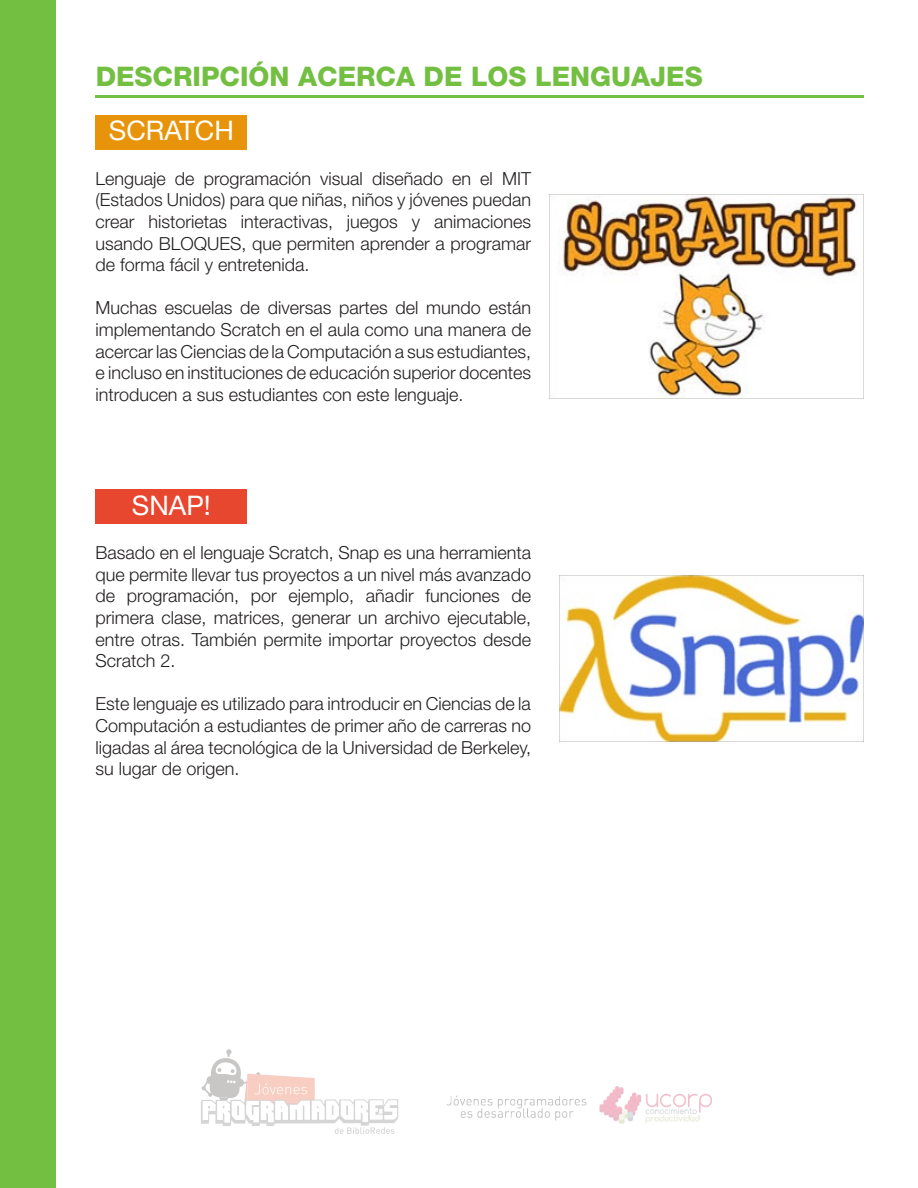
<style>
.page{position:relative;width:918px;height:1188px;background:#fff}
.page>*{position:absolute;margin:0;border:0;box-sizing:border-box;transform-origin:0 0}
.t1{font:800 27px "Helvetica Neue";color:#73bf42}
.t2{font:27px "Helvetica Neue";color:#fff}
.t3{font:300 18px/21.6px "Helvetica Neue";color:#231f20;text-align:justify}
</style>
<div class="page">
<div style="left:0;top:0;width:55px;height:1188px;background:#73bf42"></div>
<svg style="left:201px;top:1049px;width:197px;height:85px"></svg>
<img style="left:446px;top:1086px;width:266px;height:38px">
<hr style="left:96px;top:95px;width:768px;height:3px;background:#73bf42">
<div style="left:96px;top:115px;width:151px;height:34px;background:#e8940a"></div>
<div style="left:96px;top:489px;width:151px;height:34px;background:#e8472f"></div>
<img style="left:549px;top:194px;width:315px;height:205px">
<img style="left:559px;top:575px;width:305px;height:167px">
<p class="t1" style="left:96px;top:60px;width:609px">DESCRIPCIÓN ACERCA DE LOS LENGUAJES</p>
<p class="t2" style="left:109px;top:115px;width:126px">SCRATCH</p>
<p class="t3" style="left:96px;top:167px;width:437px">Lenguaje de programación visual diseñado en el MIT (Estados Unidos) para que niñas, niños y jóvenes puedan crear historietas interactivas, juegos y animaciones usando BLOQUES, que permiten aprender a programar de forma fácil y entretenida.</p>
<p class="t3" style="left:96px;top:297px;width:437px">Muchas escuelas de diversas partes del mundo están implementando Scratch en el aula como una manera de acercar las Ciencias de la Computación a sus estudiantes, e incluso en instituciones de educación superior docentes introducen a sus estudiantes con este lenguaje.</p>
<p class="t2" style="left:132px;top:489px;width:80px">SNAP!</p>
<p class="t3" style="left:96px;top:542px;width:437px">Basado en el lenguaje Scratch, Snap es una herramienta que permite llevar tus proyectos a un nivel más avanzado de programación, por ejemplo, añadir funciones de primera clase, matrices, generar un archivo ejecutable, entre otras. También permite importar proyectos desde Scratch 2.</p>
<p class="t3" style="left:96px;top:693px;width:437px">Este lenguaje es utilizado para introducir en Ciencias de la Computación a estudiantes de primer año de carreras no ligadas al área tecnológica de la Universidad de Berkeley, su lugar de origen.</p>
</div>
